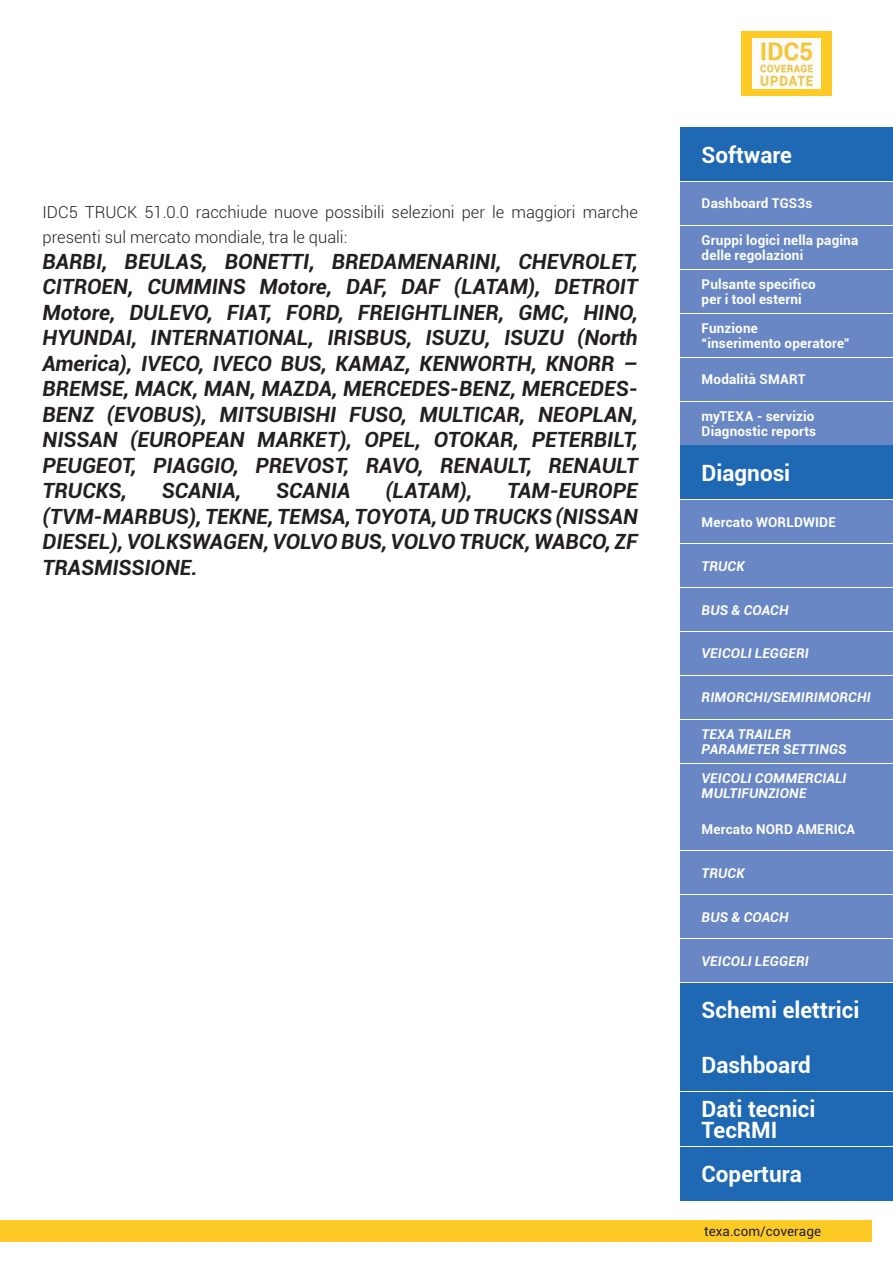
<style>
.page{position:relative;width:893px;height:1263px;background:#fff}
.page>*{position:absolute;margin:0;border:0;box-sizing:border-box;transform-origin:0 0}
.t1{font:700 22.5px/44.5px "Roboto";color:#fff}
.t2{font:italic 700 21px/25.5px "Roboto";color:#231f20;text-align:justify}
.t3{font:300 16.5px/25.5px "Roboto";color:#231f20}
.t4{font:700 13.5px/15px "Roboto";letter-spacing:.01em;color:#fff}
.t5{font:italic 700 13.5px/15px "Roboto";letter-spacing:.015em;color:#fff}
.t6{font:13.5px "Roboto";color:#231f20}
</style>
<div class="page">
<div style="left:0;top:1220px;width:872px;height:22px;background:#feca26"></div>
<div style="left:741px;top:31px;width:91px;height:65px;background:#feca26"></div>
<img style="left:753px;top:39px;width:68px;height:49px">
<div style="left:680px;top:128px;width:213px;height:53px;background:#1f68b3"></div>
<div style="left:680px;top:182px;width:213px;height:43px;background:#6987c4"></div>
<div style="left:680px;top:226px;width:213px;height:43px;background:#6987c4"></div>
<div style="left:680px;top:314px;width:213px;height:43px;background:#6987c4"></div>
<div style="left:680px;top:676px;width:213px;height:42px;background:#6987c4"></div>
<div style="left:680px;top:270px;width:213px;height:43px;background:#6987c4"></div>
<div style="left:680px;top:632px;width:213px;height:43px;background:#6987c4"></div>
<div style="left:680px;top:358px;width:213px;height:42px;background:#6987c4"></div>
<div style="left:680px;top:402px;width:213px;height:42px;background:#6987c4"></div>
<div style="left:680px;top:720px;width:213px;height:42px;background:#6987c4"></div>
<div style="left:680px;top:764px;width:213px;height:42px;background:#6987c4"></div>
<div style="left:680px;top:446px;width:213px;height:53px;background:#1f68b3"></div>
<div style="left:680px;top:983px;width:213px;height:53px;background:#1f68b3"></div>
<div style="left:680px;top:1038px;width:213px;height:53px;background:#1f68b3"></div>
<div style="left:680px;top:1093px;width:213px;height:53px;background:#1f68b3"></div>
<div style="left:680px;top:1147px;width:213px;height:53px;background:#1f68b3"></div>
<div style="left:680px;top:544px;width:213px;height:43px;background:#6987c4"></div>
<div style="left:680px;top:500px;width:213px;height:43px;background:#6987c4"></div>
<div style="left:680px;top:588px;width:213px;height:43px;background:#6987c4"></div>
<div style="left:680px;top:939px;width:213px;height:43px;background:#6987c4"></div>
<div style="left:680px;top:852px;width:213px;height:42px;background:#6987c4"></div>
<div style="left:680px;top:808px;width:213px;height:42px;background:#6987c4"></div>
<div style="left:680px;top:895px;width:213px;height:43px;background:#6987c4"></div>
<p class="t3" style="left:43px;top:199px;width:597px">IDC5 TRUCK 51.0.0 racchiude nuove possibili selezioni per le maggiori marche presenti sul mercato mondiale, tra le quali:</p>
<p class="t2" style="left:43px;top:248px;width:597px">BARBI, BEULAS, BONETTI, BREDAMENARINI, CHEVROLET, CITROEN, CUMMINS Motore, DAF, DAF (LATAM), DETROIT Motore, DULEVO, FIAT, FORD, FREIGHTLINER, GMC, HINO, HYUNDAI, INTERNATIONAL, IRISBUS, ISUZU, ISUZU (North America), IVECO, IVECO BUS, KAMAZ, KENWORTH, KNORR – BREMSE, MACK, MAN, MAZDA, MERCEDES-BENZ, MERCEDES-BENZ (EVOBUS), MITSUBISHI FUSO, MULTICAR, NEOPLAN, NISSAN (EUROPEAN MARKET), OPEL, OTOKAR, PETERBILT, PEUGEOT, PIAGGIO, PREVOST, RAVO, RENAULT, RENAULT TRUCKS,</p>
<p class="t2" style="left:162px;top:477px;width:81px">SCANIA,</p>
<p class="t2" style="left:276px;top:477px;width:76px">SCANIA</p>
<p class="t2" style="left:385px;top:477px;width:88px">(LATAM),</p>
<p class="t2" style="left:43px;top:477px;width:597px;text-indent:465px">TAM-EUROPE (TVM-MARBUS), TEKNE, TEMSA, TOYOTA, UD TRUCKS (NISSAN DIESEL), VOLKSWAGEN, VOLVO BUS, VOLVO TRUCK, WABCO, ZF TRASMISSIONE.</p>
<p class="t1" style="left:702px;top:131px;width:92px">Software</p>
<p class="t4" style="left:702px;top:196px;width:112px">Dashboard TGS3s</p>
<p class="t4" style="left:702px;top:232px;width:158px">Gruppi logici nella pagina delle regolazioni</p>
<p class="t4" style="left:702px;top:276px;width:116px">Pulsante specifico per i tool esterni</p>
<p class="t4" style="left:702px;top:320px;width:150px">Funzione<br>“inserimento operatore”</p>
<p class="t4" style="left:702px;top:371px;width:105px">Modalità SMART</p>
<p class="t4" style="left:702px;top:408px;width:116px">myTEXA - servizio<br>Diagnostic reports</p>
<p class="t1" style="left:702px;top:450px;width:90px">Diagnosi</p>
<p class="t4" style="left:702px;top:514px;width:136px">Mercato WORLDWIDE</p>
<p class="t5" style="left:702px;top:558px;width:45px">TRUCK</p>
<p class="t5" style="left:702px;top:602px;width:88px">BUS &amp; COACH</p>
<p class="t5" style="left:702px;top:646px;width:109px">VEICOLI LEGGERI</p>
<p class="t5" style="left:702px;top:689px;width:171px">RIMORCHI/SEMIRIMORCHI</p>
<p class="t5" style="left:702px;top:726px;width:146px">TEXA TRAILER<br>PARAMETER SETTINGS</p>
<p class="t5" style="left:702px;top:770px;width:146px">VEICOLI COMMERCIALI<br>MULTIFUNZIONE</p>
<p class="t4" style="left:702px;top:821px;width:155px">Mercato NORD AMERICA</p>
<p class="t5" style="left:702px;top:865px;width:45px">TRUCK</p>
<p class="t5" style="left:702px;top:909px;width:88px">BUS &amp; COACH</p>
<p class="t5" style="left:702px;top:953px;width:109px">VEICOLI LEGGERI</p>
<p class="t1" style="left:702px;top:987px;width:159px">Schemi elettrici</p>
<p class="t1" style="left:702px;top:1041px;width:115px">Dashboard<br>Dati tecnici</p>
<p class="t1" style="left:702px;top:1108px;width:102px;line-height:43.7px">TecRMI<br>Copertura</p>
<p class="t6" style="left:704px;top:1222px;width:118px">texa.com/coverage</p>
</div>
